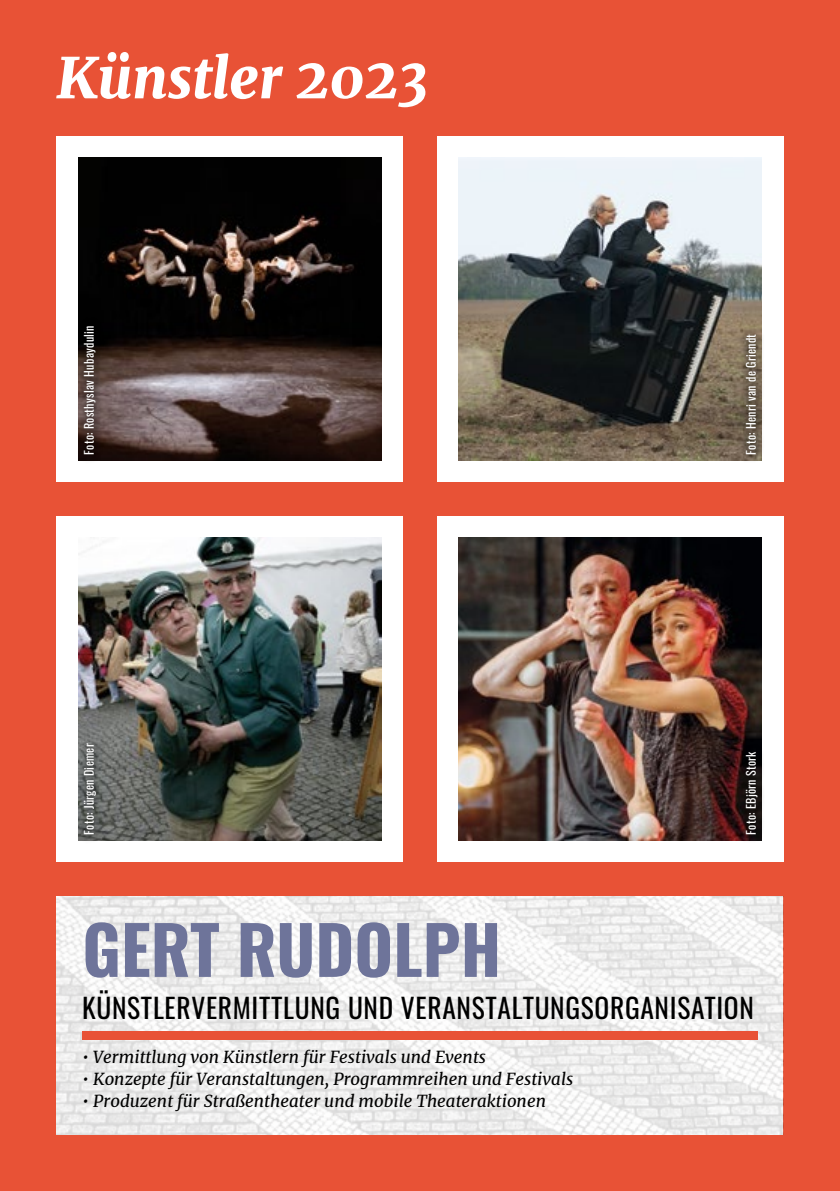
<style>
.page{position:relative;width:840px;height:1191px;background:#fff}
.page>*{position:absolute;margin:0;border:0;box-sizing:border-box;transform-origin:0 0}
.t1{font:66.4px "Oswald";color:#6e749a}
.t2{font:italic 900 56px "Merriweather";color:#fff}
.t3{font:27.4px "Oswald";letter-spacing:.025em;color:#000}
.t4{font:italic 16.6px "Merriweather";color:#000}
.t5{font:12px "Oswald";letter-spacing:.025em;color:#fff}
</style>
<div class="page">
<div style="left:0;top:0;width:839px;height:1191px;background:#e85236"></div>
<img style="left:57px;top:896px;width:725px;height:238px">
<div style="left:82px;top:1031px;width:675px;height:8px;background:#e85236"></div>
<div style="left:437px;top:136px;width:345px;height:346px;background:#fff"></div>
<img style="left:458px;top:158px;width:303px;height:302px">
<div style="left:735px;top:325px;width:28px;height:138px;background:#000;opacity:.9"></div>
<div style="left:437px;top:516px;width:345px;height:346px;background:#fff"></div>
<img style="left:458px;top:538px;width:303px;height:302px">
<div style="left:735px;top:743px;width:30px;height:100px;background:#000;opacity:.9"></div>
<div style="left:57px;top:136px;width:346px;height:346px;background:#fff"></div>
<img style="left:78px;top:158px;width:303px;height:302px">
<div style="left:75px;top:316px;width:30px;height:147px;background:#000;opacity:.9"></div>
<div style="left:57px;top:516px;width:346px;height:346px;background:#fff"></div>
<img style="left:78px;top:538px;width:303px;height:302px">
<div style="left:75px;top:735px;width:31px;height:108px;background:#000;opacity:.9"></div>
<h2 class="t2" style="left:57px;top:39px;width:373px">Künstler 2023</h2>
<p class="t5" style="left:78px;top:455px;width:131px;rotate:-90deg">Foto: Rosthyslav Hubaydulin</p>
<p class="t5" style="left:78px;top:834px;width:93px;rotate:-90deg">Foto: Jürgen Diemer</p>
<p class="t5" style="left:740px;top:455px;width:122px;rotate:-90deg">Foto: Henri van de Griendt</p>
<p class="t5" style="left:740px;top:834px;width:85px;rotate:-90deg">Foto: EBjörn Stork</p>
<h1 class="t1" style="left:82px;top:890px;width:420px">GERT RUDOLPH</h1>
<h3 class="t3" style="left:82px;top:984px;width:672px">KÜNSTLERVERMITTLUNG UND VERANSTALTUNGSORGANISATION</h3>
<p class="t4" style="left:82px;top:1045px;width:405px">• Vermittlung von Künstlern für Festivals und Events</p>
<p class="t4" style="left:82px;top:1067px;width:492px">• Konzepte für Veranstaltungen, Programmreihen und Festivals</p>
<p class="t4" style="left:82px;top:1089px;width:465px">• Produzent für Straßentheater und mobile Theateraktionen</p>
</div>
